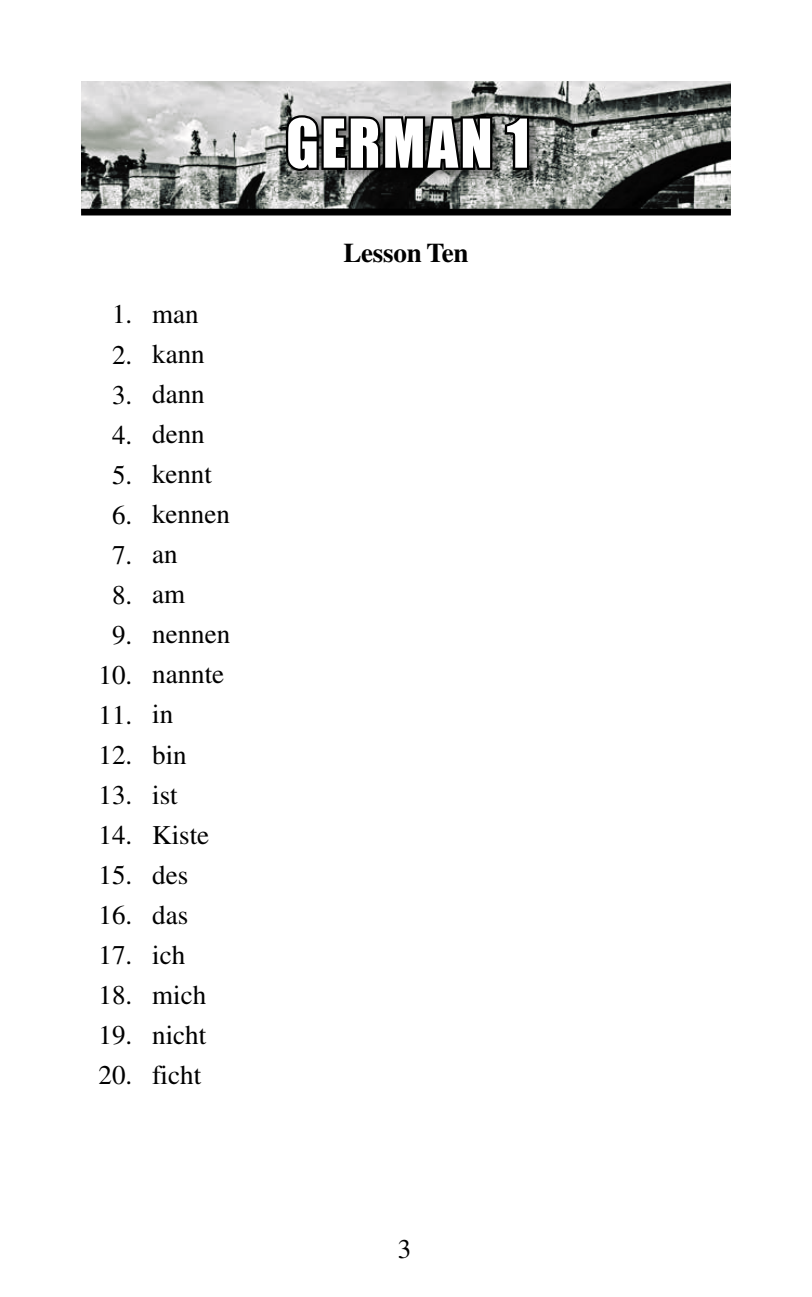
<style>
.page{position:relative;width:812px;height:1297px;background:#fff}
.page>*{position:absolute;margin:0;border:0;box-sizing:border-box;transform-origin:0 0}
.t1{font:62.1px "Impact";letter-spacing:.04em;color:#fff;scale:.96 1}
.t2{font:27px/40.1px "Times";color:#000;text-align:center}
.t3{font:700 27px "Times";letter-spacing:-.01em;color:#000}
</style>
<div class="page">
<img style="left:81px;top:81px;width:649px;height:128px">
<div style="left:280px;top:109px;width:265px;height:77px;background:#000;opacity:.55"></div>
<svg style="left:283px;top:81px;width:211px;height:95px;background:#666766"></svg>
<svg style="left:502px;top:112px;width:29px;height:60px;background:#505250"></svg>
<div style="left:81px;top:209px;width:649px;height:6px;background:#000"></div>
<p class="t2" style="left:98px;top:294px;width:35px">1.<br>2.<br>3.<br>4.<br>5.<br>6.<br>7.<br>8.<br>9.<br>10.<br>11.<br>12.<br>13.<br>14.<br>15.<br>16.<br>17.<br>18.<br>19.<br>20.</p>
<p class="t2" style="left:152px;top:294px;width:79px;text-align:left">man kann dann denn kennt kennen an<br>am nennen nannte in<br>bin<br>ist<br>Kiste des das<br>ich mich nicht ficht</p>
<h1 class="t1" style="left:286px;top:95px;width:255px">GERMAN 1</h1>
<p class="t3" style="left:343px;top:236px;width:126px">Lesson Ten</p>
<p class="t2" style="left:397px;top:1228px;width:15px">3</p>
</div>
